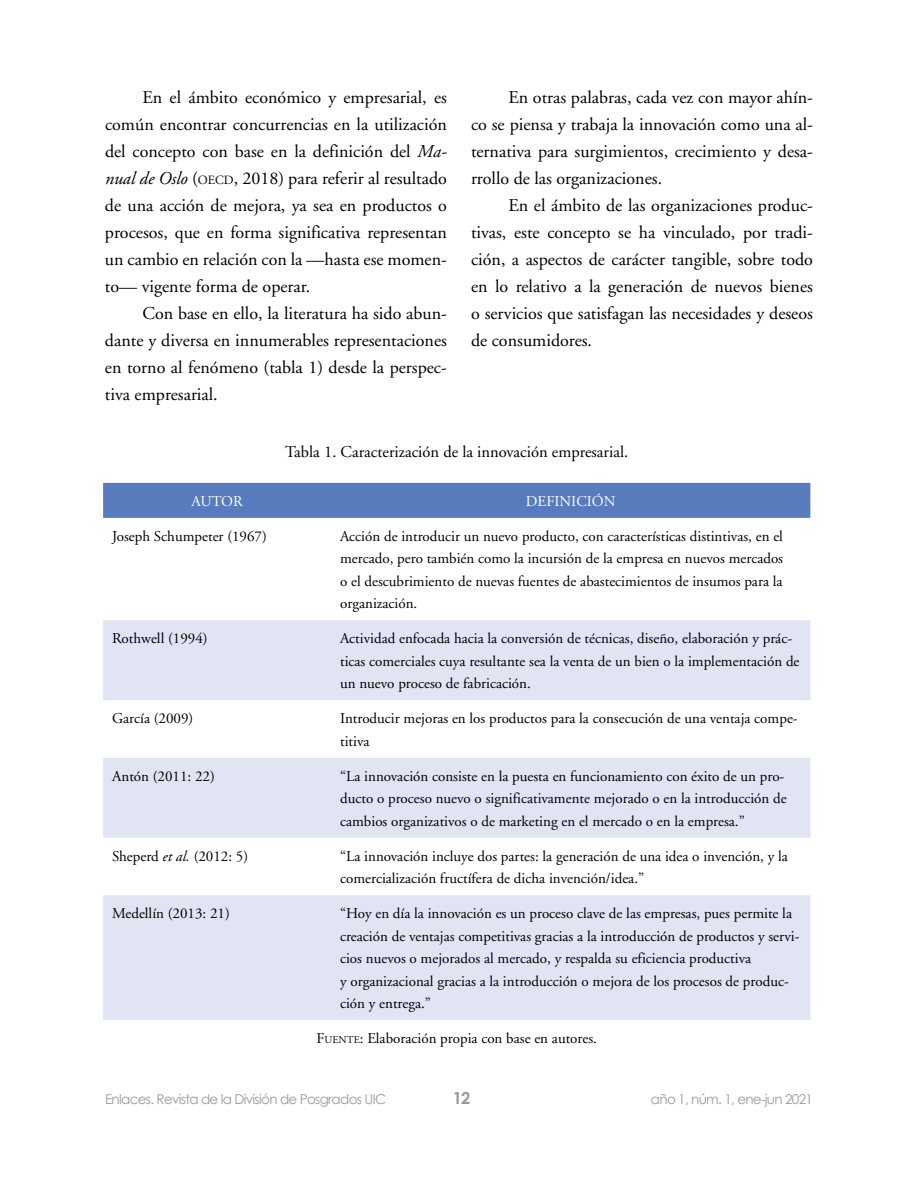
<style>
.page{position:relative;width:918px;height:1188px;background:#fff}
.page>*{position:absolute;margin:0;border:0;box-sizing:border-box;transform-origin:0 0}
.t1{font:18px/27px "Adobe Garamond";color:#000;text-align:justify}
.t2{font:16.5px "Adobe Garamond";color:#000}
.t3{font:700 16.5px "Century Gothic";color:#999}
.t4{font:15px/22.5px "Adobe Garamond";color:#000}
.t5{font:15px "Adobe Garamond";color:#fff}
.t6{font:13.5px "Century Gothic";letter-spacing:-.05em;color:#999}
.s1{font-style:italic}
.s2{font-size:12.6px}
.s3{font-style:inherit}
.s4{font-size:10.5px}
</style>
<div class="page">
<div style="left:103px;top:483px;width:707px;height:35px;background:#577bbd"></div>
<svg style="left:103px;top:620px;width:707px;height:400px;fill:#e1e4f3"></svg>
<p class="t1" style="left:105px;top:84px;width:344px;text-indent:38px">En el ámbito económico y empresarial, es común encontrar concurrencias en la utilización del concepto con base en la definición del <span class="s1">Ma&shy;nual de Oslo</span> (<span class="s2">OECD</span>, 2018) para referir al resultado de una acción de mejora, ya sea en productos o procesos, que en forma significativa representan un cambio en relación con la —hasta ese momen&shy;to— vigente forma de operar.</p>
<p class="t1" style="left:105px;top:300px;width:344px;text-indent:37px">Con base en ello, la literatura ha sido abun&shy;dante y diversa en innumerables representaciones en torno al fenómeno (tabla 1) desde la perspec&shy;tiva empresarial.</p>
<p class="t1" style="left:471px;top:84px;width:344px;text-indent:37px">En otras palabras, cada vez con mayor ahín&shy;co se piensa y trabaja la innovación como una al&shy;ternativa para surgimientos, crecimiento y desa&shy;rrollo de las organizaciones.</p>
<p class="t1" style="left:471px;top:192px;width:344px;text-indent:37px">En el ámbito de las organizaciones produc&shy;tivas, este concepto se ha vinculado, por tradi&shy;ción, a aspectos de carácter tangible, sobre todo en lo relativo a la generación de nuevos bienes o servicios que satisfagan las necesidades y deseos de consumidores.</p>
<p class="t2" style="left:285px;top:443px;width:344px">Tabla 1. Caracterización de la innovación empresarial.</p>
<p class="t5" style="left:191px;top:493px;width:53px">AUTOR</p>
<p class="t5" style="left:526px;top:493px;width:91px">DEFINICIÓN</p>
<p class="t4" style="left:112px;top:525px;width:156px">Joseph Schumpeter (1967)</p>
<p class="t4" style="left:340px;top:525px;width:445px;text-align:justify">Acción de introducir un nuevo producto, con características distintivas, en el mercado, pero también como la incursión de la empresa en nuevos mercados o el descubrimiento de nuevas fuentes de abastecimientos de insumos para la organización.</p>
<p class="t4" style="left:112px;top:628px;width:97px">Rothwell (1994)</p>
<p class="t4" style="left:340px;top:628px;width:461px">Actividad enfocada hacia la conversión de técnicas, diseño, elaboración y prác&shy;ticas comerciales cuya resultante sea la venta de un bien o la implementación de un nuevo proceso de fabricación.</p>
<p class="t4" style="left:112px;top:708px;width:83px">García (2009)</p>
<p class="t4" style="left:340px;top:708px;width:459px">Introducir mejoras en los productos para la consecución de una ventaja compe&shy;titiva</p>
<p class="t4" style="left:112px;top:765px;width:104px">Antón (2011: 22)</p>
<p class="t4" style="left:340px;top:765px;width:448px">“La innovación consiste en la puesta en funcionamiento con éxito de un pro&shy;ducto o proceso nuevo o significativamente mejorado o en la introducción de cambios organizativos o de marketing en el mercado o en la empresa.”</p>
<p class="t4" style="left:112px;top:845px;width:138px">Sheperd <span class="s1">et al.</span> (2012: 5)</p>
<p class="t4" style="left:340px;top:845px;width:449px">“La innovación incluye dos partes: la generación de una idea o invención, y la comercialización fructífera de dicha invención/idea.”</p>
<p class="t4" style="left:112px;top:903px;width:119px">Medellín (2013: 21)</p>
<p class="t4" style="left:340px;top:903px;width:461px">“Hoy en día la innovación es un proceso clave de las empresas, pues permite la creación de ventajas competitivas gracias a la introducción de productos y servi&shy;cios nuevos o mejorados al mercado, y respalda su eficiencia productiva<br>y organizacional gracias a la introducción o mejora de los procesos de produc&shy;ción y entrega.”</p>
<p class="t4" style="left:317px;top:1027px;width:282px"><span class="s3">F</span><span class="s4">UENTE</span>: Elaboración propia con base en autores.</p>
<p class="t6" style="left:105px;top:1091px;width:283px">Enlaces. Revista de la División de Posgrados UIC</p>
<p class="t3" style="left:453px;top:1087px;width:19px">12</p>
<p class="t6" style="left:651px;top:1091px;width:164px">año 1, núm. 1, ene-jun 2021</p>
</div>
